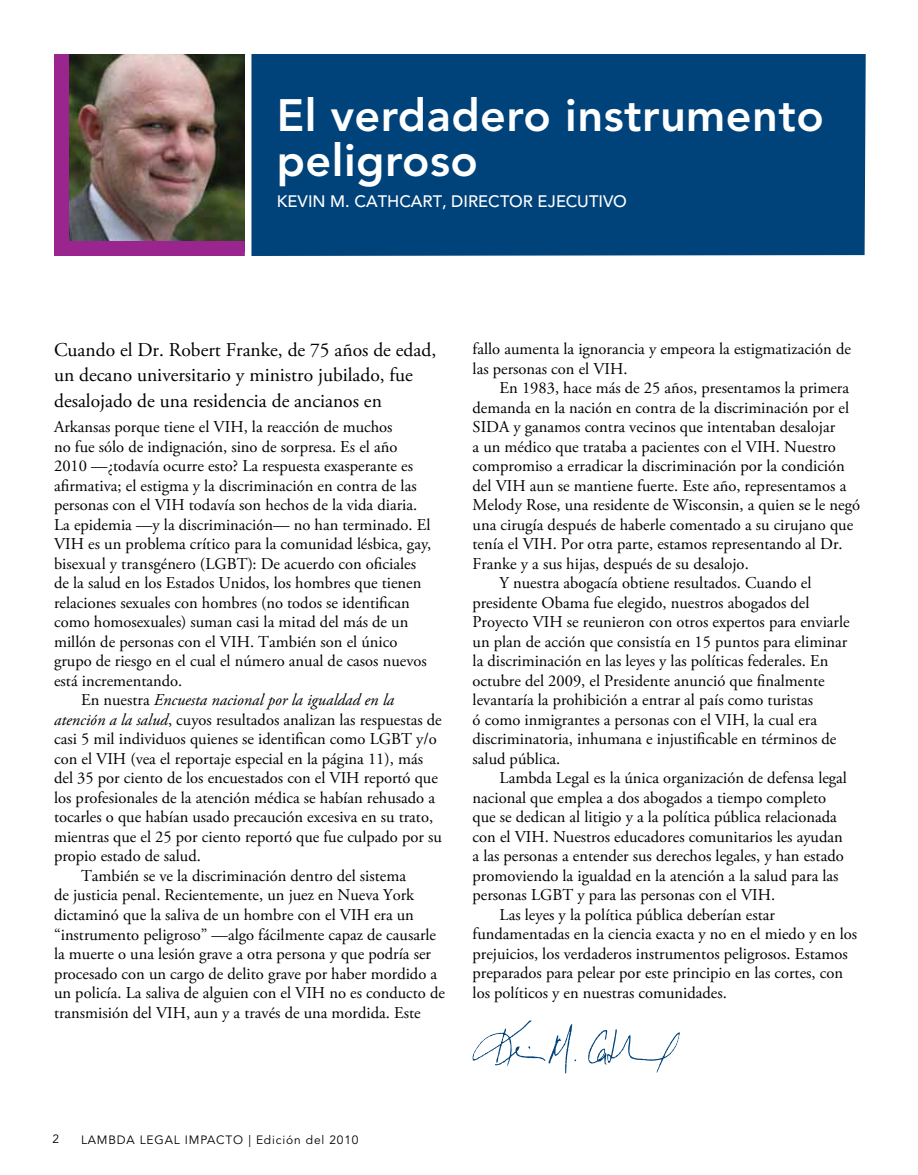
<style>
.page{position:relative;width:918px;height:1175px;background:#fff}
.page>*{position:absolute;margin:0;border:0;box-sizing:border-box;transform-origin:0 0}
.t1{font:800 45px/45px "Avenir LT Std";letter-spacing:.01em;color:#fff}
.t2{font:19.5px/25.3px "Adobe Garamond Pro";color:#000}
.t3{font:16.5px/19.5px "Adobe Garamond Pro";color:#000}
.t4{font:italic 16.5px "Adobe Garamond Pro";color:#000}
.t5{font:500 16.5px "Avenir LT Std";color:#fff}
.t6{font:12px "Avenir LT Std";letter-spacing:.07em;color:#000}
.s1{font-style:normal}
.s2{font-style:italic}
</style>
<div class="page">
<img style="left:54px;top:54px;width:191px;height:202px">
<div style="left:251px;top:54px;width:615px;height:202px;background:#00427a"></div>
<svg style="left:588px;top:1029px;width:92px;height:43px"></svg>
<svg style="left:472px;top:1020px;width:105px;height:53px"></svg>
<h1 class="t1" style="left:277px;top:93px;width:549px">El verdadero instrumento peligroso</h1>
<p class="t5" style="left:277px;top:192px;width:352px">KEVIN M. CATHCART, DIRECTOR EJECUTIVO</p>
<p class="t2" style="left:54px;top:338px;width:384px">Cuando el Dr. Robert Franke, de 75 años de edad, un decano universitario y ministro jubilado, fue desalojado de una residencia de ancianos en</p>
<p class="t3" style="left:54px;top:418px;width:340px">Arkansas porque tiene el VIH, la reacción de muchos</p>
<p class="t3" style="left:54px;top:437px;width:345px">no fue sólo de indignación, sino de sorpresa. Es el año</p>
<p class="t3" style="left:54px;top:457px;width:361px">2010 —¿todavía ocurre esto? La respuesta exasperante es</p>
<p class="t3" style="left:54px;top:476px;width:364px">afirmativa; el estigma y la discriminación en contra de las</p>
<p class="t3" style="left:54px;top:496px;width:365px">personas con el VIH todavía son hechos de la vida diaria.</p>
<p class="t3" style="left:54px;top:515px;width:378px">La epidemia —y la discriminación— no han terminado. El</p>
<p class="t3" style="left:54px;top:535px;width:379px">VIH es un problema crítico para la comunidad lésbica, gay,</p>
<p class="t3" style="left:54px;top:554px;width:363px">bisexual y transgénero (LGBT): De acuerdo con oficiales</p>
<p class="t3" style="left:54px;top:574px;width:369px">de la salud en los Estados Unidos, los hombres que tienen</p>
<p class="t3" style="left:54px;top:593px;width:357px">relaciones sexuales con hombres (no todos se identifican</p>
<p class="t3" style="left:54px;top:613px;width:356px">como homosexuales) suman casi la mitad del más de un</p>
<p class="t3" style="left:54px;top:632px;width:345px">millón de personas con el VIH. También son el único</p>
<p class="t3" style="left:54px;top:652px;width:374px">grupo de riesgo en el cual el número anual de casos nuevos</p>
<p class="t3" style="left:54px;top:671px;width:130px">está incrementando.</p>
<p class="t4" style="left:81px;top:690px;width:314px"><span class="s1">En nuestra</span> Encuesta nacional por la igualdad en la</p>
<p class="t3" style="left:54px;top:710px;width:389px"><span class="s2">atención a la salud</span>, cuyos resultados analizan las respuestas de</p>
<p class="t3" style="left:54px;top:730px;width:384px">casi 5 mil individuos quienes se identifican como LGBT y/o</p>
<p class="t3" style="left:54px;top:749px;width:370px">con el VIH (vea el reportaje especial en la página 11), más</p>
<p class="t3" style="left:54px;top:769px;width:385px">del 35 por ciento de los encuestados con el VIH reportó que</p>
<p class="t3" style="left:54px;top:788px;width:383px">los profesionales de la atención médica se habían rehusado a</p>
<p class="t3" style="left:54px;top:808px;width:381px">tocarles o que habían usado precaución excesiva en su trato,</p>
<p class="t3" style="left:54px;top:827px;width:389px">mientras que el 25 por ciento reportó que fue culpado por su</p>
<p class="t3" style="left:54px;top:847px;width:148px">propio estado de salud.</p>
<p class="t3" style="left:81px;top:866px;width:327px">También se ve la discriminación dentro del sistema</p>
<p class="t3" style="left:54px;top:886px;width:362px">de justicia penal. Recientemente, un juez en Nueva York</p>
<p class="t3" style="left:54px;top:905px;width:361px">dictaminó que la saliva de un hombre con el VIH era un</p>
<p class="t3" style="left:54px;top:925px;width:384px">“instrumento peligroso” —algo fácilmente capaz de causarle</p>
<p class="t3" style="left:54px;top:944px;width:378px">la muerte o una lesión grave a otra persona y que podría ser</p>
<p class="t3" style="left:54px;top:964px;width:385px">procesado con un cargo de delito grave por haber mordido a</p>
<p class="t3" style="left:54px;top:983px;width:392px">un policía. La saliva de alguien con el VIH no es conducto de</p>
<p class="t3" style="left:54px;top:1003px;width:368px">transmisión del VIH, aun y a través de una mordida. Este</p>
<p class="t3" style="left:473px;top:340px;width:380px">fallo aumenta la ignorancia y empeora la estigmatización de las personas con el VIH.</p>
<p class="t3" style="left:500px;top:379px;width:351px">En 1983, hace más de 25 años, presentamos la primera</p>
<p class="t3" style="left:473px;top:398px;width:378px">demanda en la nación en contra de la discriminación por el</p>
<p class="t3" style="left:473px;top:418px;width:364px">SIDA y ganamos contra vecinos que intentaban desalojar</p>
<p class="t3" style="left:473px;top:437px;width:365px">a un médico que trataba a pacientes con el VIH. Nuestro</p>
<p class="t3" style="left:473px;top:457px;width:374px">compromiso a erradicar la discriminación por la condición</p>
<p class="t3" style="left:473px;top:476px;width:375px">del VIH aun se mantiene fuerte. Este año, representamos a</p>
<p class="t3" style="left:473px;top:496px;width:389px">Melody Rose, una residente de Wisconsin, a quien se le negó</p>
<p class="t3" style="left:473px;top:515px;width:382px">una cirugía después de haberle comentado a su cirujano que</p>
<p class="t3" style="left:473px;top:535px;width:372px">tenía el VIH. Por otra parte, estamos representando al Dr.</p>
<p class="t3" style="left:473px;top:554px;width:278px">Franke y a sus hijas, después de su desalojo.</p>
<p class="t3" style="left:500px;top:574px;width:313px">Y nuestra abogacía obtiene resultados. Cuando el</p>
<p class="t3" style="left:473px;top:593px;width:338px">presidente Obama fue elegido, nuestros abogados del</p>
<p class="t3" style="left:473px;top:613px;width:379px">Proyecto VIH se reunieron con otros expertos para enviarle</p>
<p class="t3" style="left:473px;top:632px;width:376px">un plan de acción que consistía en 15 puntos para eliminar</p>
<p class="t3" style="left:473px;top:652px;width:357px">la discriminación en las leyes y las políticas federales. En</p>
<p class="t3" style="left:473px;top:671px;width:354px">octubre del 2009, el Presidente anunció que finalmente</p>
<p class="t3" style="left:473px;top:691px;width:342px">levantaría la prohibición a entrar al país como turistas</p>
<p class="t3" style="left:473px;top:710px;width:346px">ó como inmigrantes a personas con el VIH, la cual era</p>
<p class="t3" style="left:473px;top:730px;width:365px">discriminatoria, inhumana e injustificable en términos de</p>
<p class="t3" style="left:473px;top:749px;width:89px">salud pública.</p>
<p class="t3" style="left:500px;top:769px;width:349px">Lambda Legal es la única organización de defensa legal</p>
<p class="t3" style="left:473px;top:788px;width:355px">nacional que emplea a dos abogados a tiempo completo</p>
<p class="t3" style="left:473px;top:808px;width:366px">que se dedican al litigio y a la política pública relacionada</p>
<p class="t3" style="left:473px;top:827px;width:372px">con el VIH. Nuestros educadores comunitarios les ayudan</p>
<p class="t3" style="left:473px;top:847px;width:373px">a las personas a entender sus derechos legales, y han estado</p>
<p class="t3" style="left:473px;top:866px;width:368px">promoviendo la igualdad en la atención a la salud para las</p>
<p class="t3" style="left:473px;top:886px;width:304px">personas LGBT y para las personas con el VIH.</p>
<p class="t3" style="left:500px;top:905px;width:277px">Las leyes y la política pública deberían estar</p>
<p class="t3" style="left:473px;top:925px;width:386px">fundamentadas en la ciencia exacta y no en el miedo y en los</p>
<p class="t3" style="left:473px;top:944px;width:377px">prejuicios, los verdaderos instrumentos peligrosos. Estamos</p>
<p class="t3" style="left:473px;top:964px;width:372px">preparados para pelear por este principio en las cortes, con</p>
<p class="t3" style="left:473px;top:983px;width:256px">los políticos y en nuestras comunidades.</p>
<p class="t6" style="left:53px;top:1131px;width:8px">2</p>
<p class="t6" style="left:81px;top:1132px;width:279px">LAMBDA LEGAL IMPACTo | Edición del 2010</p>
</div>
